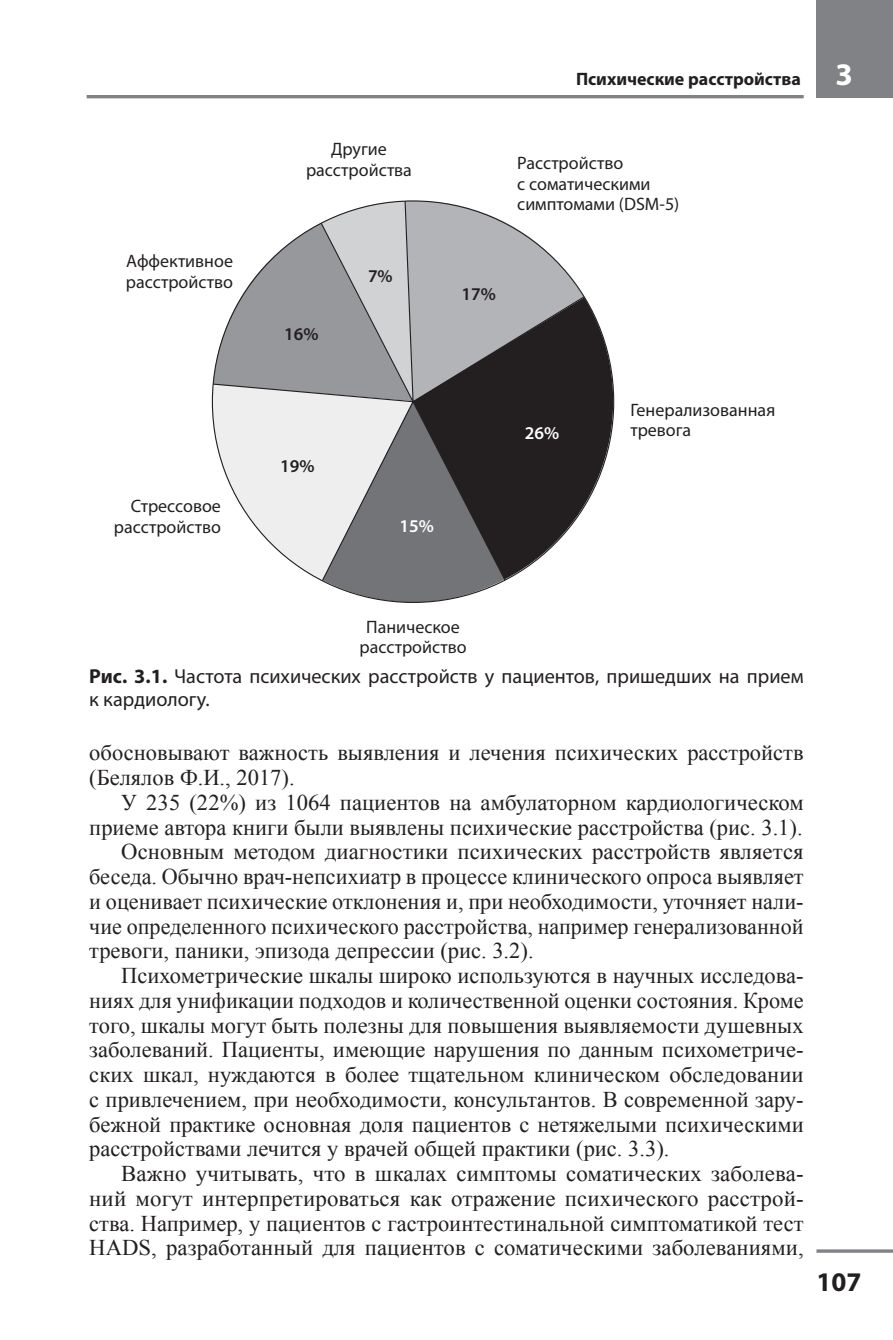
<style>
.page{position:relative;width:893px;height:1340px;background:#fff}
.page>*{position:absolute;margin:0;border:0;box-sizing:border-box;transform-origin:0 0}
.t1{font:700 27px "Myriad Pro";color:#231f20}
.t2{font:22.5px/24.8px "Times New Roman";color:#231f20}
.t3{font:20.25px/22.5px "Myriad Pro";color:#231f20}
.t4{font:18px/20.2px "Myriad Pro";color:#231f20}
.t5{font:700 18px "Myriad Pro";color:#231f20}
.t6{font:600 18px "Myriad Pro";color:#231f20}
.t7{font:600 18px "Myriad Pro";color:#fff}
.s1{font-size:31.5px;color:#fff}
.s2{font-weight:700}
</style>
<div class="page">
<div style="left:816px;top:0;width:77px;height:98px;background:#808285"></div>
<hr style="left:87px;top:95px;width:717px;height:3px;background:#808285">
<hr style="left:816px;top:1249px;width:77px;height:3px;background:#808285">
<svg style="left:586px;top:299px;width:29px;height:206px;fill:#231f20"></svg>
<svg style="left:211px;top:200px;width:373px;height:403px"></svg>
<p class="t4" style="left:126px;top:251px;width:109px">Аффективное расстройство</p>
<p class="t4" style="left:114px;top:496px;width:109px;text-align:right">Стрессовое расстройство</p>
<p class="t4" style="left:306px;top:139px;width:107px;text-align:center">Другие расстройства</p>
<p class="t6" style="left:284px;top:323px;width:36px">16%</p>
<p class="t6" style="left:280px;top:456px;width:36px">19%</p>
<p class="t6" style="left:368px;top:265px;width:26px">7%</p>
<p class="t7" style="left:400px;top:515px;width:36px">15%</p>
<p class="t5" style="left:576px;top:72px;width:279px">Психические расстройства <span class="s1">3</span></p>
<p class="t4" style="left:517px;top:153px;width:164px">Расстройство<br>с соматическими симптомами (DSM-5)</p>
<p class="t6" style="left:461px;top:283px;width:36px">17%</p>
<p class="t7" style="left:525px;top:422px;width:36px">26%</p>
<p class="t4" style="left:630px;top:400px;width:146px">Генерализованная тревога</p>
<p class="t4" style="left:359px;top:616px;width:109px;text-align:center">Паническое расстройство</p>
<p class="t3" style="left:89px;top:666px;width:716px"><span class="s2">Рис. 3.1.</span> Частота психических расстройств у пациентов, пришедших на прием к кардиологу.</p>
<p class="t2" style="left:89px;top:740px;width:716px">обосновывают важность выявления и лечения психических расстройств (Белялов Ф.И., 2017).</p>
<p class="t2" style="left:121px;top:789px;width:684px">У 235 (22%) из 1064 пациентов на амбулаторном кардиологическом</p>
<p class="t2" style="left:89px;top:814px;width:715px">приеме автора книги были выявлены психические расстройства (рис. 3.1).</p>
<p class="t2" style="left:121px;top:839px;width:684px">Основным методом диагностики психических расстройств является</p>
<p class="t2" style="left:89px;top:864px;width:716px">беседа. Обычно врач-непсихиатр в процессе клинического опроса выявляет</p>
<p class="t2" style="left:89px;top:888px;width:716px">и оценивает психические отклонения и, при необходимости, уточняет нали-</p>
<p class="t2" style="left:89px;top:913px;width:716px">чие определенного психического расстройства, например генерализованной</p>
<p class="t2" style="left:89px;top:938px;width:446px">тревоги, паники, эпизода депрессии (рис. 3.2).</p>
<p class="t2" style="left:121px;top:963px;width:684px">Психометрические шкалы широко используются в научных исследова-</p>
<p class="t2" style="left:89px;top:987px;width:716px">ниях для унификации подходов и количественной оценки состояния. Кроме</p>
<p class="t2" style="left:89px;top:1012px;width:716px">того, шкалы могут быть полезны для повышения выявляемости душевных</p>
<p class="t2" style="left:89px;top:1037px;width:716px">заболеваний. Пациенты, имеющие нарушения по данным психометриче-</p>
<p class="t2" style="left:89px;top:1062px;width:716px">ских шкал, нуждаются в более тщательном клиническом обследовании</p>
<p class="t2" style="left:89px;top:1086px;width:716px">с привлечением, при необходимости, консультантов. В современной зару-</p>
<p class="t2" style="left:89px;top:1111px;width:716px">бежной практике основная доля пациентов с нетяжелыми психическими</p>
<p class="t2" style="left:89px;top:1136px;width:582px">расстройствами лечится у врачей общей практики (рис. 3.3).</p>
<p class="t2" style="left:121px;top:1161px;width:684px">Важно учитывать, что в шкалах симптомы соматических заболева-</p>
<p class="t2" style="left:89px;top:1185px;width:716px">ний могут интерпретироваться как отражение психического расстрой-</p>
<p class="t2" style="left:89px;top:1210px;width:716px">ства. Например, у пациентов с гастроинтестинальной симптоматикой тест</p>
<p class="t2" style="left:89px;top:1235px;width:716px">HADS, разработанный для пациентов с соматическими заболеваниями,</p>
<p class="t1" style="left:816px;top:1271px;width:46px">107</p>
</div>
